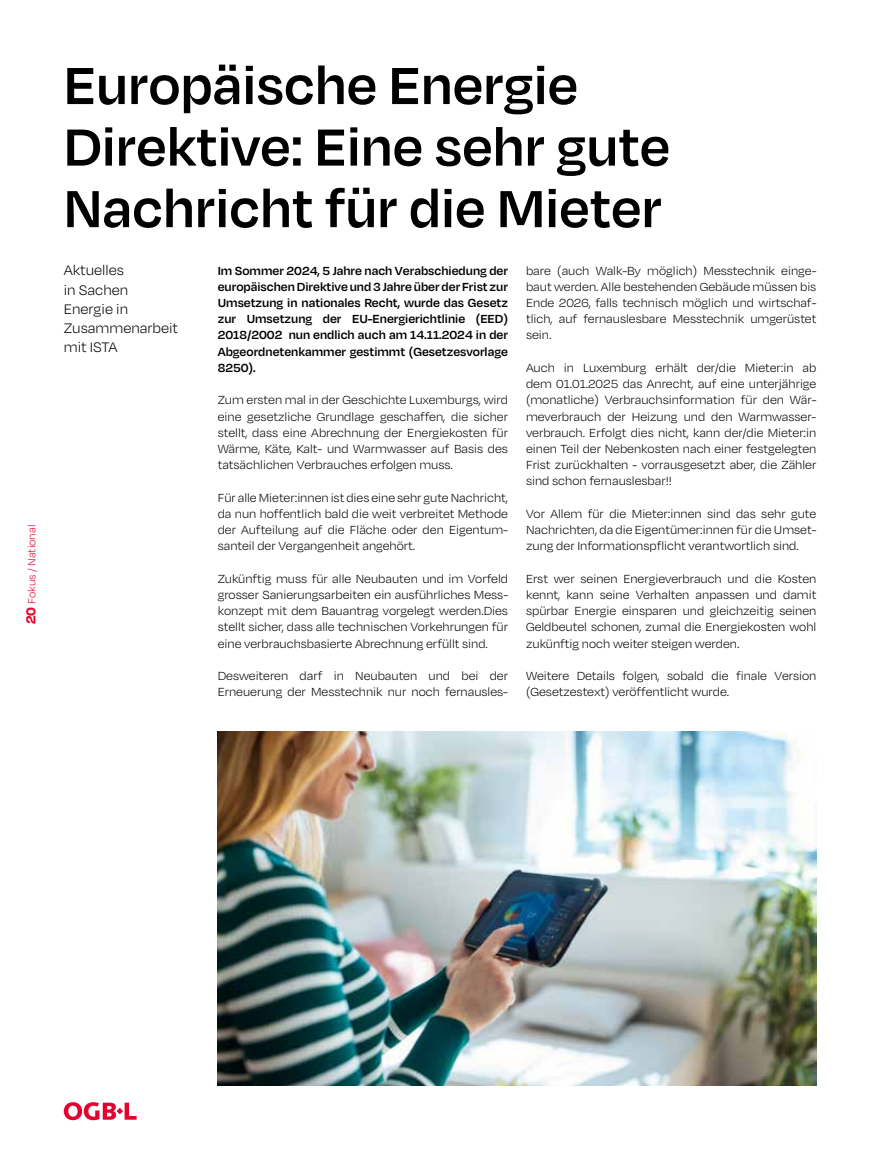
<style>
.page{position:relative;width:893px;height:1149px;background:#fff}
.page>*{position:absolute;margin:0;border:0;box-sizing:border-box;transform-origin:0 0}
.t1{font:600 60px/61.5px "Degular";color:#000}
.t2{font:300 15.9px/19px "Degular";color:#000}
.t3{font:300 13.5px/16.2px "Degular";color:#000;text-align:justify}
.t4{font:600 13.5px/16.2px "Degular";color:#000;text-align:justify}
.t5{font:300 12px "Degular";color:#e4032e}
.s1{font-weight:700;font-size:15px}
</style>
<div class="page">
<img style="left:218px;top:731px;width:598px;height:353px">
<svg style="left:64px;top:1102px;width:73px;height:17px"></svg>
<p class="t5" style="left:25px;top:624px;width:101px;rotate:-90deg"><span class="s1">20</span> Fokus / National</p>
<h1 class="t1" style="left:64px;top:52px;width:608px">Europäische Energie<br>Direktive: Eine sehr gute<br>Nachricht für die Mieter</h1>
<p class="t4" style="left:218px;top:261px;width:292px">Im Sommer 2024, 5 Jahre nach Verabschiedung der europäischen Direktive und 3 Jahre über der Frist zur Umsetzung in nationales Recht, wurde das Gesetz zur Umsetzung der EU-Energierichtlinie (EED)<br>2018/2002 nun endlich auch am 14.11.2024 in der Abgeordnetenkammer gestimmt (Gesetzesvorlage 8250).</p>
<p class="t3" style="left:218px;top:391px;width:292px">Zum ersten mal in der Geschichte Luxemburgs, wird eine gesetzliche Grundlage geschaffen, die sicher stellt, dass eine Abrechnung der Energiekosten für Wärme, Käte, Kalt- und Warmwasser auf Basis des tatsächlichen Verbrauches erfolgen muss.</p>
<p class="t3" style="left:218px;top:488px;width:292px">Für alle Mieter:innen ist dies eine sehr gute Nachricht, da nun hoffentlich bald die weit verbreitet Methode der Aufteilung auf die Fläche oder den Eigentum&shy;santeil der Vergangenheit angehört.</p>
<p class="t3" style="left:218px;top:569px;width:292px">Zukünftig muss für alle Neubauten und im Vorfeld grosser Sanierungsarbeiten ein ausführliches Mess&shy;konzept mit dem Bauantrag vorgelegt werden.Dies stellt sicher, dass alle technischen Vorkehrungen für eine verbrauchsbasierte Abrechnung erfüllt sind.</p>
<p class="t3" style="left:218px;top:667px;width:292px">Desweiteren darf in Neubauten und bei der<br>Erneuerung der Messtechnik nur noch fernausles-</p>
<p class="t3" style="left:526px;top:262px;width:292px">bare (auch Walk-By möglich) Messtechnik einge&shy;baut werden. Alle bestehenden Gebäude müssen bis Ende 2026, falls technisch möglich und wirtschaf&shy;tlich, auf fernauslesbare Messtechnik umgerüstet sein.</p>
<p class="t3" style="left:526px;top:359px;width:292px">Auch in Luxemburg erhält der/die Mieter:in ab dem 01.01.2025 das Anrecht, auf eine unterjährige (monatliche) Verbrauchsinformation für den Wär&shy;meverbrauch der Heizung und den Warmwasser&shy;verbrauch. Erfolgt dies nicht, kann der/die Mieter:in einen Teil der Nebenkosten nach einer festgelegten Frist zurückhalten - vorrausgesetzt aber, die Zähler sind schon fernauslesbar!!</p>
<p class="t3" style="left:526px;top:505px;width:292px">Vor Allem für die Mieter:innen sind das sehr gute Nachrichten, da die Eigentümer:innen für die Umset&shy;zung der Informationspflicht verantwortlich sind.</p>
<p class="t3" style="left:526px;top:569px;width:292px">Erst wer seinen Energieverbrauch und die Kosten kennt, kann seine Verhalten anpassen und damit spürbar Energie einsparen und gleichzeitig seinen Geldbeutel schonen, zumal die Energiekosten wohl zukünftig noch weiter steigen werden.</p>
<p class="t3" style="left:526px;top:667px;width:292px">Weitere Details folgen, sobald die finale Version (Gesetzestext) veröffentlicht wurde.</p>
<p class="t2" style="left:64px;top:260px;width:116px">Aktuelles<br>in Sachen<br>Energie in<br>Zusammenarbeit mit ISTA</p>
</div>
